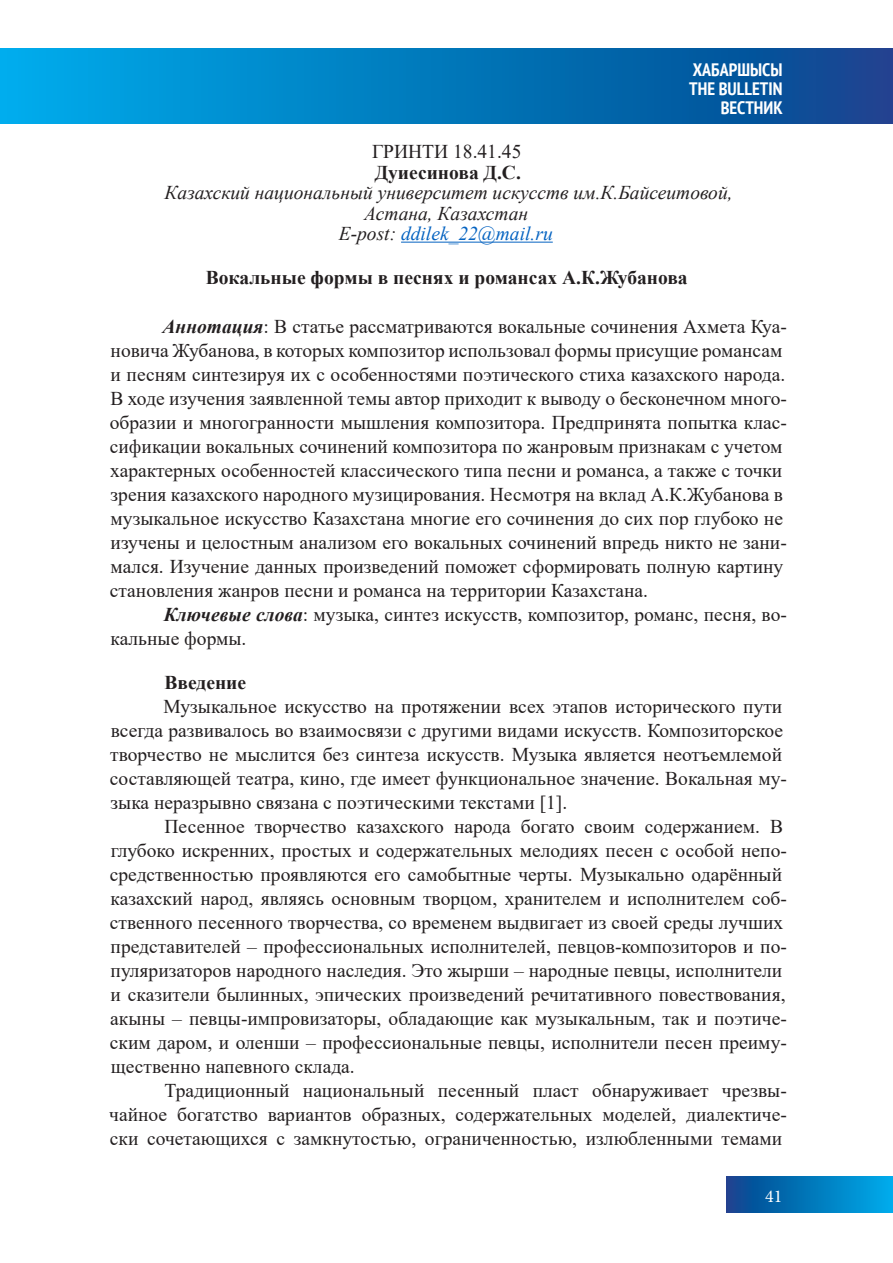
<style>
.page{position:relative;width:893px;height:1263px;background:#fff}
.page>*{position:absolute;margin:0;border:0;box-sizing:border-box;transform-origin:0 0}
.t1{font:19.5px/24px "Times New Roman";color:#231f20}
.t2{font:italic 19.5px "Times New Roman";color:#231f20}
.t3{font:700 19.5px "Times New Roman";color:#231f20}
.t4{font:italic 19.5px "Times New Roman";color:#0563c1}
.t5{font:700 condensed 18px/18.9px "PT Sans";color:#fff;text-align:right}
.t6{font:18px "Minion Pro";color:#fff}
.s1{color:#231f20}
.s2{font-weight:700;font-style:italic}
</style>
<div class="page">
<svg style="left:0;top:49px;width:893px;height:74px;background:#0377bb"></svg>
<svg style="left:726px;top:1176px;width:167px;height:37px;background:#0377bb"></svg>
<hr style="left:401px;top:242px;width:152px;height:1px;background:#0563c1">
<p class="t5" style="left:689px;top:60px;width:95px">ХАБАРШЫСЫ<br>THE BULLETIN<br>ВЕСТНИК</p>
<p class="t1" style="left:372px;top:139px;width:151px">ГРИНТИ 18.41.45</p>
<p class="t3" style="left:375px;top:158px;width:148px">Дуиесинова Д.С.</p>
<p class="t2" style="left:164px;top:179px;width:570px">Казахский национальный университет искусств им.К.Байсеитовой,</p>
<p class="t2" style="left:364px;top:200px;width:166px">Астана, Казахстан</p>
<p class="t4" style="left:339px;top:220px;width:215px"><span class="s1">E-post:</span> ddilek_22@mail.ru</p>
<p class="t3" style="left:206px;top:264px;width:483px">Вокальные формы в песнях и романсах А.К.Жубанова</p>
<p class="t1" style="left:110px;top:313px;width:678px;text-indent:53px"><span class="s2">Аннотация</span>: В статье рассматриваются вокальные сочинения Ахмета Куа&shy;новича Жубанова, в которых композитор использовал формы присущие романсам и песням синтезируя их с особенностями поэтического стиха казахского народа.<br>В ходе изучения заявленной темы автор приходит к выводу о бесконечном много&shy;образии и многогранности мышления композитора. Предпринята попытка клас&shy;сификации вокальных сочинений композитора по жанровым признакам с учетом характерных особенностей классического типа песни и романса, а также с точки зрения казахского народного музицирования. Несмотря на вклад А.К.Жубанова в музыкальное искусство Казахстана многие его сочинения до сих пор глубоко не изучены и целостным анализом его вокальных сочинений впредь никто не зани&shy;мался. Изучение данных произведений поможет сформировать полную картину становления жанров песни и романса на территории Казахстана.</p>
<p class="t1" style="left:111px;top:601px;width:678px;text-indent:53px"><span class="s2">Ключевые слова</span>: музыка, синтез искусств, композитор, романс, песня, во&shy;кальные формы.</p>
<p class="t3" style="left:165px;top:668px;width:83px">Введение</p>
<p class="t1" style="left:110px;top:694px;width:678px;text-indent:54px">Музыкальное искусство на протяжении всех этапов исторического пути всегда развивалось во взаимосвязи с другими видами искусств. Композиторское творчество не мыслится без синтеза искусств. Музыка является неотъемлемой составляющей театра, кино, где имеет функциональное значение. Вокальная му&shy;зыка неразрывно связана с поэтическими текстами [1].</p>
<p class="t1" style="left:110px;top:814px;width:678px;text-indent:55px">Песенное творчество казахского народа богато своим содержанием. В глубоко искренних, простых и содержательных мелодиях песен с особой непо&shy;средственностью проявляются его самобытные черты. Музыкально одарённый казахский народ, являясь основным творцом, хранителем и исполнителем соб&shy;ственного песенного творчества, со временем выдвигает из своей среды лучших представителей – профессиональных исполнителей, певцов-композиторов и по&shy;пуляризаторов народного наследия. Это жырши – народные певцы, исполнители и сказители былинных, эпических произведений речитативного повествования, акыны – певцы-импровизаторы, обладающие как музыкальным, так и поэтиче&shy;ским даром, и оленши – профессиональные певцы, исполнители песен преиму&shy;щественно напевного склада.</p>
<p class="t1" style="left:109px;top:1078px;width:679px;text-align:justify;text-indent:55px">Традиционный национальный песенный пласт обнаруживает чрезвы&shy;чайное богатство вариантов образных, содержательных моделей, диалектиче&shy;ски сочетающихся с замкнутостью, ограниченностью, излюбленными темами</p>
<p class="t6" style="left:765px;top:1184px;width:19px">41</p>
</div>
